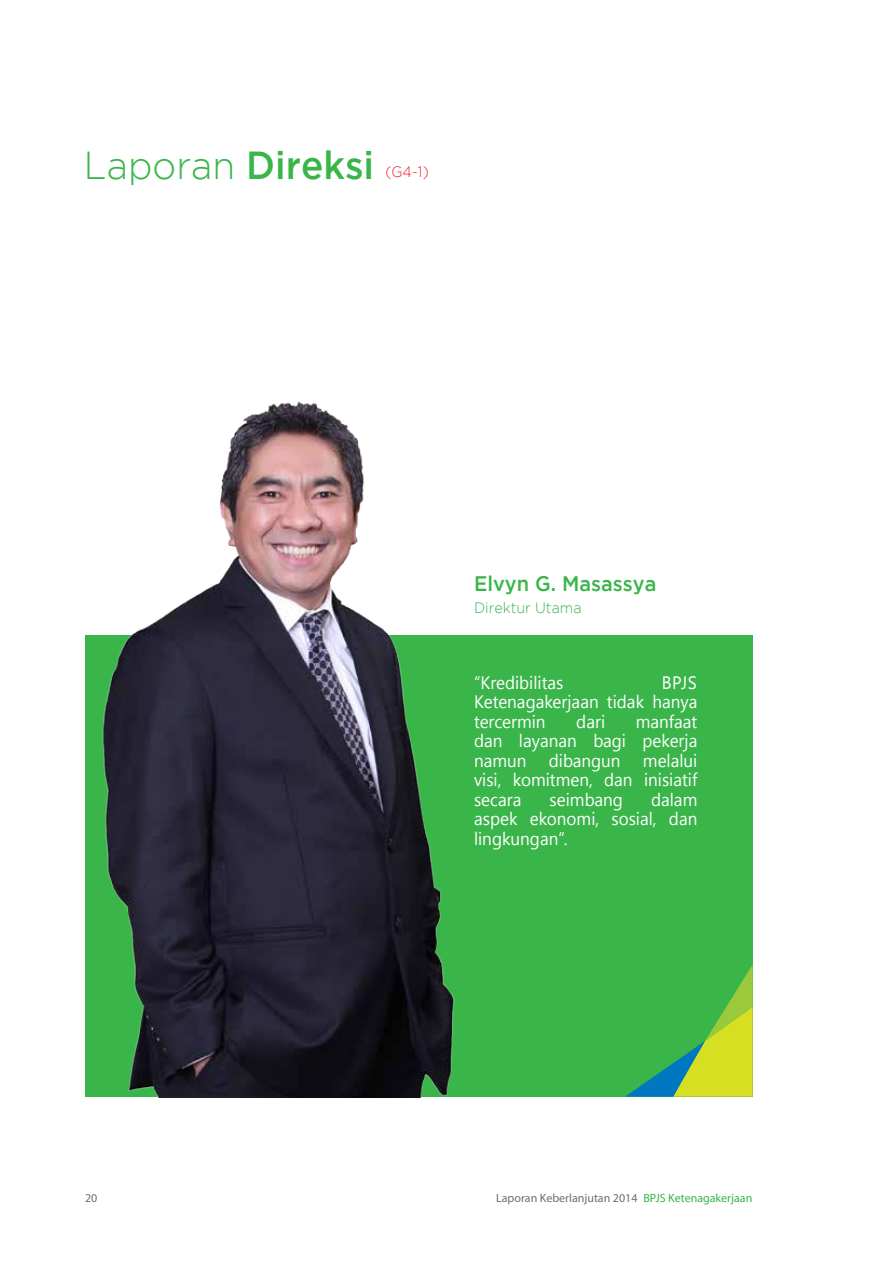
<style>
.page{position:relative;width:893px;height:1263px;background:#fff}
.page>*{position:absolute;margin:0;border:0;box-sizing:border-box;transform-origin:0 0}
.t1{font:300 39px "Gotham";color:#39b54a;scale:.95 1}
.t2{font:500 21px "Gotham";color:#39b54a;scale:.95 1}
.t3{font:18px/19.5px "Segoe UI";color:#fff;text-align:justify;scale:.95 1}
.t4{font:300 15px "Gotham";color:#39b54a;scale:.95 1}
.t5{font:300 15px "Gotham";color:#ed1d24;scale:.95 1}
.t6{font:12px "Myriad Pro";color:#6d6e71}
.s1{font-weight:500}
.s2{color:#39b54a}
</style>
<div class="page">
<div style="left:85px;top:635px;width:668px;height:462px;background:#39b54a"></div>
<svg style="left:625px;top:965px;width:128px;height:132px"></svg>
<img style="left:102px;top:401px;width:353px;height:696px">
<h1 class="t1" style="left:84px;top:144px;width:307px">Laporan <span class="s1">Direksi</span></h1>
<p class="t5" style="left:385px;top:164px;width:47px">(G4-1)</p>
<p class="t2" style="left:474px;top:571px;width:194px">Elvyn G. Masassya</p>
<p class="t4" style="left:474px;top:599px;width:115px">Direktur Utama</p>
<p class="t3" style="left:474px;top:672px;width:96px">“Kredibilitas</p>
<p class="t3" style="left:474px;top:672px;width:237px;text-indent:188px">BPJS Ketenagakerjaan tidak hanya tercermin</p>
<p class="t3" style="left:474px;top:711px;width:237px;text-indent:162px">manfaat dan layanan bagi pekerja namun dibangun melalui visi, komitmen, dan inisiatif secara</p>
<p class="t3" style="left:576px;top:711px;width:32px">dari</p>
<p class="t3" style="left:474px;top:789px;width:237px;text-indent:177px">dalam aspek ekonomi, sosial, dan lingkungan”.</p>
<p class="t3" style="left:550px;top:789px;width:79px">seimbang</p>
<p class="t6" style="left:85px;top:1190px;width:14px">20</p>
<p class="t6" style="left:496px;top:1191px;width:258px">Laporan Keberlanjutan 2014 <span class="s2">BPJS Ketenagakerjaan</span></p>
</div>
